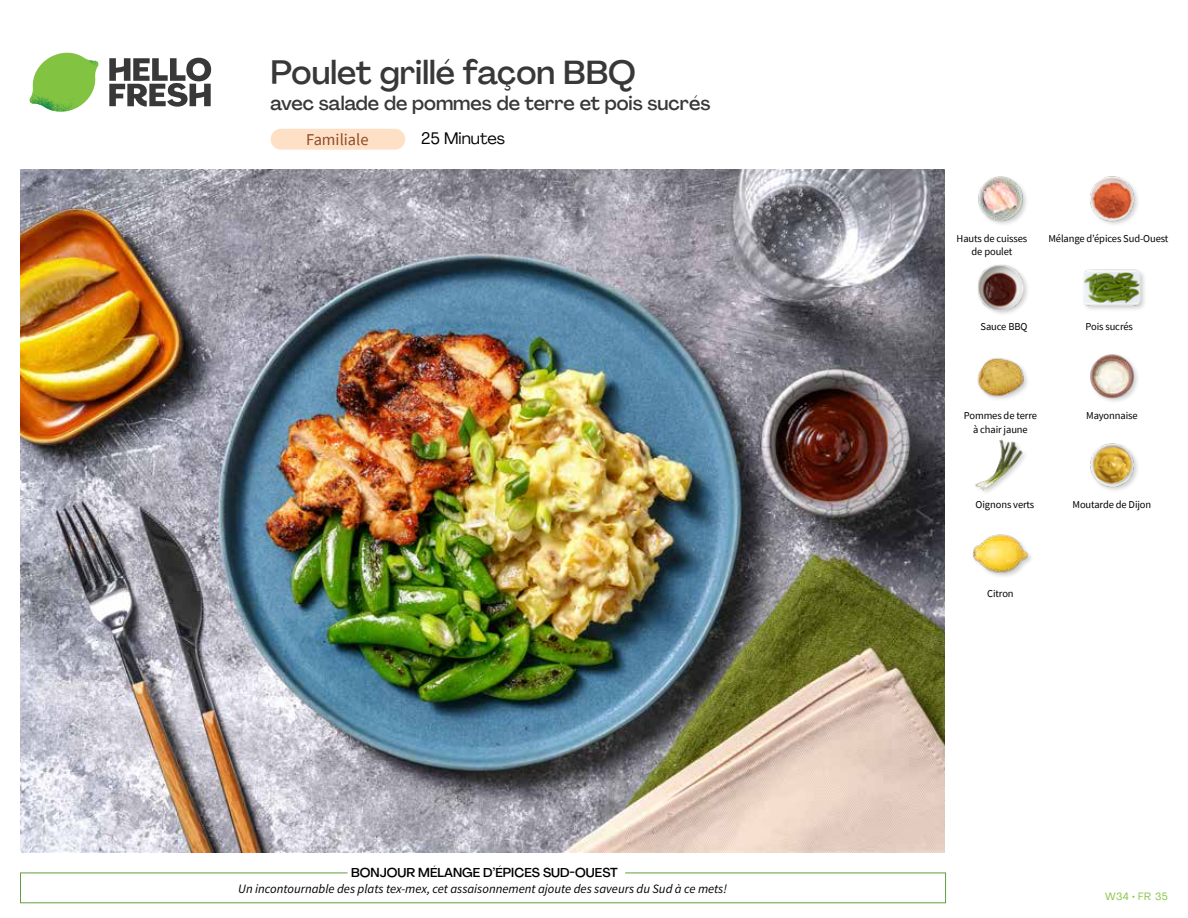
<style>
.page{position:relative;width:1188px;height:918px;background:#fff}
.page>*{position:absolute;margin:0;border:0;box-sizing:border-box;transform-origin:0 0}
.t1{font:500 33px "Agrandir";color:#383839}
.t2{font:500 19.5px "Agrandir";color:#383839}
.t3{font:16.5px "Source Sans Pro";color:#8e4b25}
.t4{font:16.5px "Agrandir";color:#000}
.t5{font:italic 12.75px "Source Sans Pro";color:#000}
.t6{font:500 12.75px "Agrandir";color:#000}
.t7{font:10.5px/13.5px "Source Sans Pro";letter-spacing:-.01em;color:#000;text-align:center}
.t8{font:10.5px "Agrandir";letter-spacing:.05em;color:#82c341}
</style>
<div class="page">
<div style="left:271px;top:129px;width:134px;height:21px;background:#fee0c6;border-radius:10px"></div>
<svg style="left:109px;top:57px;width:102px;height:50px"></svg>
<svg style="left:34px;top:53px;width:62px;height:40px"></svg>
<img style="left:67px;top:53px;width:32px;height:26px">
<img style="left:33px;top:75px;width:59px;height:11px">
<img style="left:29px;top:79px;width:61px;height:33px">
<img style="left:65px;top:86px;width:27px;height:25px">
<div style="left:20px;top:873px;width:926px;height:30px;border:1px solid #609f43"></div>
<div style="left:348px;top:865px;width:277px;height:15px;background:#fff"></div>
<img style="left:21px;top:170px;width:924px;height:682px">
<div style="left:972px;top:533px;width:62px;height:46px;background:#000;opacity:.2"></div>
<img style="left:972px;top:533px;width:57px;height:46px">
<img style="left:1090px;top:443px;width:48px;height:48px">
<img style="left:975px;top:439px;width:50px;height:54px">
<img style="left:1090px;top:354px;width:48px;height:48px">
<img style="left:977px;top:358px;width:50px;height:41px">
<div style="left:1082px;top:269px;width:65px;height:43px;background:#000;opacity:.2"></div>
<img style="left:1083px;top:269px;width:58px;height:43px">
<div style="left:977px;top:263px;width:53px;height:54px;background:#000;opacity:.2"></div>
<img style="left:978px;top:264px;width:45px;height:46px">
<img style="left:1090px;top:176px;width:48px;height:48px">
<img style="left:978px;top:176px;width:49px;height:48px">
<h1 class="t1" style="left:271px;top:52px;width:367px">Poulet grillé façon BBQ</h1>
<h2 class="t2" style="left:271px;top:91px;width:441px">avec salade de pommes de terre et pois sucrés</h2>
<h3 class="t3" style="left:306px;top:129px;width:64px">Familiale</h3>
<h3 class="t4" style="left:421px;top:128px;width:86px">25 Minutes</h3>
<p class="t6" style="left:351px;top:864px;width:268px">BONJOUR MÉLANGE D’ÉPICES SUD-OUEST</p>
<p class="t5" style="left:238px;top:881px;width:490px">Un incontournable des plats tex-mex, cet assaisonnement ajoute des saveurs du Sud à ce mets!</p>
<p class="t7" style="left:957px;top:231px;width:72px">Hauts de cuisses de poulet</p>
<p class="t7" style="left:1048px;top:231px;width:122px">Mélange d’épices Sud-Ouest</p>
<p class="t7" style="left:981px;top:320px;width:48px">Sauce BBQ</p>
<p class="t7" style="left:1086px;top:320px;width:49px">Pois sucrés</p>
<p class="t7" style="left:964px;top:409px;width:75px">Pommes de terre</p>
<p class="t7" style="left:1086px;top:409px;width:53px">Mayonnaise</p>
<p class="t7" style="left:973px;top:422px;width:56px">à chair jaune</p>
<p class="t7" style="left:976px;top:498px;width:60px">Oignons verts</p>
<p class="t7" style="left:1073px;top:498px;width:80px">Moutarde de Dijon</p>
<p class="t7" style="left:987px;top:586px;width:28px">Citron</p>
<p class="t8" style="left:1105px;top:890px;width:64px">W34 • FR 35</p>
</div>
